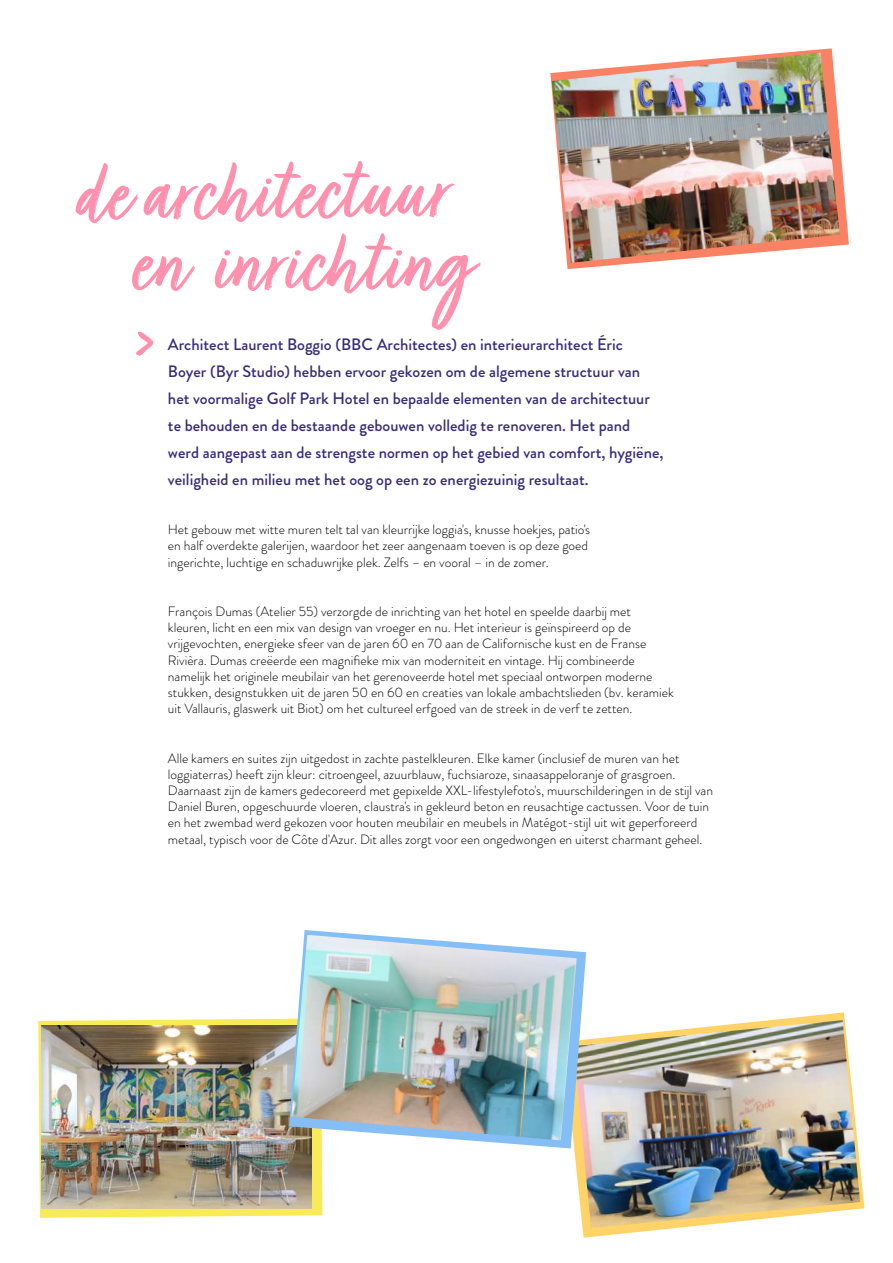
<style>
.page{position:relative;width:893px;height:1263px;background:#fff}
.page>*{position:absolute;margin:0;border:0;box-sizing:border-box;transform-origin:0 0}
.t1{font:97.2px "Turbinado Pro";color:#ff91af}
.t2{font:500 16.5px/27px "Brandon Grotesque";color:#392d7a}
.t3{font:300 13.5px/16.2px "Brandon Grotesque";color:#000}
</style>
<div class="page">
<svg style="left:38px;top:1018px;width:284px;height:200px;background:#f7ec7a"></svg>
<svg style="left:566px;top:1012px;width:298px;height:226px"></svg>
<img style="left:41px;top:1025px;width:271px;height:183px">
<img style="left:573px;top:1020px;width:287px;height:208px">
<svg style="left:550px;top:48px;width:299px;height:221px"></svg>
<img style="left:552px;top:53px;width:288px;height:210px">
<svg style="left:289px;top:930px;width:297px;height:218px"></svg>
<img style="left:291px;top:935px;width:286px;height:205px">
<h1 class="t1" style="left:75px;top:143px;width:374px;rotate:-1deg">de architectuur</h1>
<h1 class="t1" style="left:131px;top:211px;width:342px">en inrichting</h1>
<p class="t2" style="left:168px;top:331px;width:497px">Architect Laurent Boggio (BBC Architectes) en interieurarchitect Éric Boyer (Byr Studio) hebben ervoor gekozen om de algemene structuur van het voormalige Golf Park Hotel en bepaalde elementen van de architectuur te behouden en de bestaande gebouwen volledig te renoveren. Het pand werd aangepast aan de strengste normen op het gebied van comfort, hygiëne, veiligheid en milieu met het oog op een zo energiezuinig resultaat.</p>
<p class="t3" style="left:168px;top:521px;width:424px">Het gebouw met witte muren telt tal van kleurrijke loggia's, knusse hoekjes, patio's en half overdekte galerijen, waardoor het zeer aangenaam toeven is op deze goed ingerichte, luchtige en schaduwrijke plek. Zelfs – en vooral – in de zomer.</p>
<p class="t3" style="left:168px;top:603px;width:507px">François Dumas (Atelier 55) verzorgde de inrichting van het hotel en speelde daarbij met kleuren, licht en een mix van design van vroeger en nu. Het interieur is geïnspireerd op de vrijgevochten, energieke sfeer van de jaren 60 en 70 aan de Californische kust en de Franse Rivièra. Dumas creëerde een magnifieke mix van moderniteit en vintage. Hij combineerde namelijk het originele meubilair van het gerenoveerde hotel met speciaal ontworpen moderne stukken, designstukken uit de jaren 50 en 60 en creaties van lokale ambachtslieden (bv. keramiek uit Vallauris, glaswerk uit Biot) om het cultureel erfgoed van de streek in de verf te zetten.</p>
<p class="t3" style="left:168px;top:750px;width:547px">Alle kamers en suites zijn uitgedost in zachte pastelkleuren. Elke kamer (inclusief de muren van het loggiaterras) heeft zijn kleur: citroengeel, azuurblauw, fuchsiaroze, sinaasappeloranje of grasgroen.<br>Daarnaast zijn de kamers gedecoreerd met gepixelde XXL-lifestylefoto's, muurschilderingen in de stijl van Daniel Buren, opgeschuurde vloeren, claustra's in gekleurd beton en reusachtige cactussen. Voor de tuin en het zwembad werd gekozen voor houten meubilair en meubels in Matégot-stijl uit wit geperforeerd metaal, typisch voor de Côte d'Azur. Dit alles zorgt voor een ongedwongen en uiterst charmant geheel.</p>
</div>
